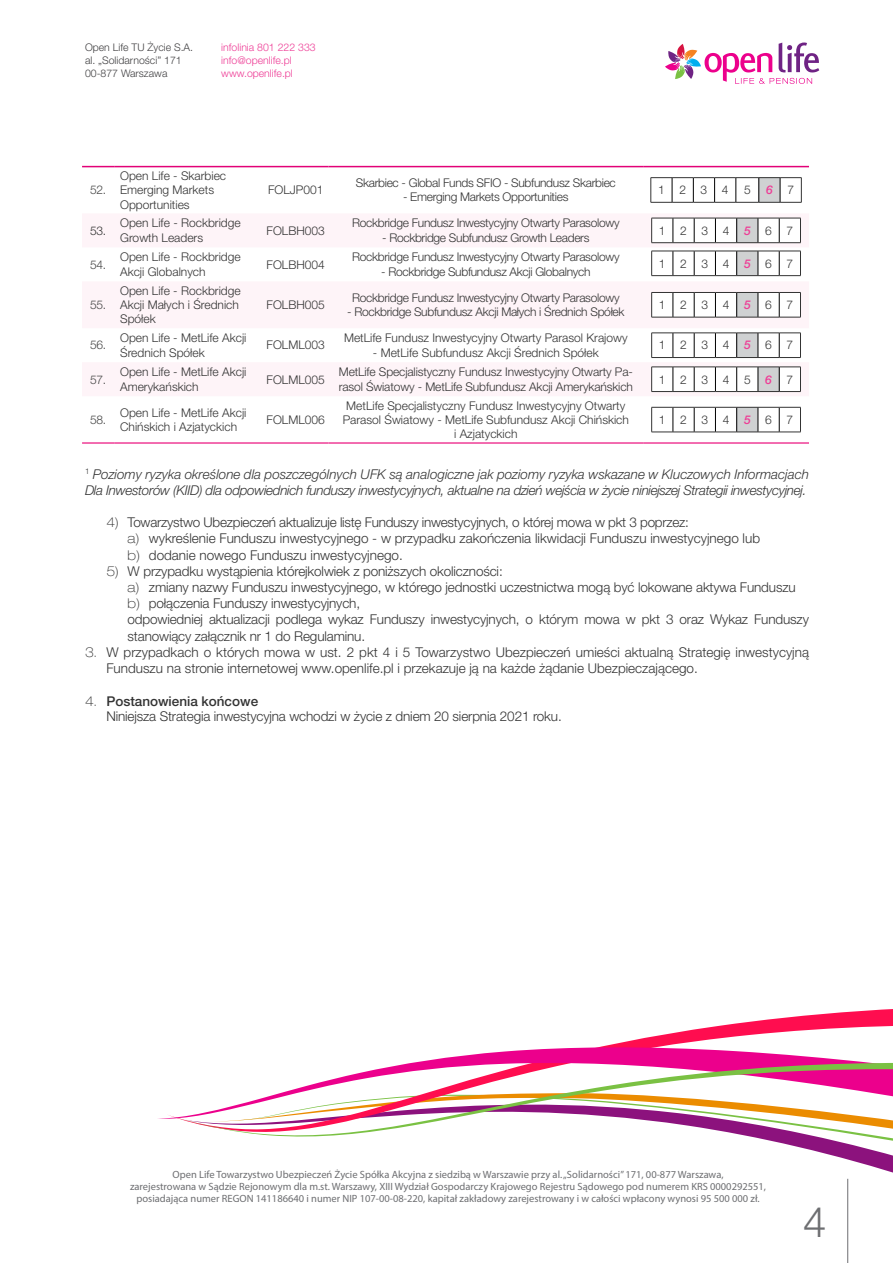
<style>
.page{position:relative;width:893px;height:1263px;background:#fff}
.page>*{position:absolute;margin:0;border:0;box-sizing:border-box;transform-origin:0 0}
.t1{font:300 42px "Helvetica Neue LT Pro";color:#6d6e71}
.t2{font:300 13.5px/16.2px "Helvetica Neue LT Pro";letter-spacing:-.01em;color:#333}
.t3{font:italic 300 13.5px/16.2px "Helvetica Neue LT Pro";letter-spacing:-.025em;color:#333}
.t4{font:300 12px/14.4px "Helvetica Neue LT Pro";color:#333}
.t5{font:300 12px "Helvetica Neue LT Pro";letter-spacing:-.025em;color:#333}
.t6{font:300 12px "Helvetica Neue LT Pro";letter-spacing:-.025em;color:#474747}
.t7{font:italic 500 12px "Helvetica Neue LT Pro";color:#ee3d96}
.t8{font:10.5px/12px "Myriad Pro";color:#6d6e71;text-align:center}
.t9{font:300 10.5px/12.6px "Helvetica Neue LT Pro";color:#414042}
.t10{font:300 10.5px/12.6px "Helvetica Neue LT Pro";color:#ee3d96}
.s1{font-weight:300;font-style:normal;color:#333}
.s2{font-weight:500;font-style:italic;color:#ee3d96}
.s3{font-weight:100;font-stretch:expanded}
.s4{font-weight:500}
</style>
<div class="page">
<hr style="left:847px;top:1179px;width:1px;height:84px;background:#6d6e71">
<svg style="left:827px;top:1154px;width:66px;height:75px"></svg>
<svg style="left:763px;top:1139px;width:130px;height:15px"></svg>
<svg style="left:604px;top:1009px;width:289px;height:37px"></svg>
<svg style="left:158px;top:1046px;width:695px;height:73px"></svg>
<svg style="left:173px;top:1061px;width:720px;height:78px"></svg>
<svg style="left:665px;top:42px;width:154px;height:42px"></svg>
<svg style="left:82px;top:167px;width:727px;height:240px"></svg>
<svg style="left:82px;top:213px;width:727px;height:183px;fill:#fef4f8"></svg>
<hr style="left:82px;top:166px;width:32px;height:1px;background:#e20177">
<hr style="left:114px;top:166px;width:149px;height:1px;background:#e20177">
<hr style="left:263px;top:166px;width:65px;height:1px;background:#e20177">
<hr style="left:328px;top:166px;width:315px;height:1px;background:#e20177">
<hr style="left:643px;top:166px;width:166px;height:1px;background:#e20177">
<hr style="left:82px;top:442px;width:32px;height:2px;background:#ee3d96">
<hr style="left:114px;top:442px;width:149px;height:2px;background:#ee3d96">
<hr style="left:263px;top:442px;width:65px;height:2px;background:#ee3d96">
<hr style="left:328px;top:442px;width:315px;height:2px;background:#ee3d96">
<hr style="left:643px;top:442px;width:166px;height:2px;background:#ee3d96">
<svg style="left:651px;top:177px;width:151px;height:26px"></svg>
<svg style="left:651px;top:218px;width:150px;height:25px"></svg>
<svg style="left:651px;top:251px;width:150px;height:25px"></svg>
<svg style="left:651px;top:292px;width:150px;height:26px"></svg>
<svg style="left:651px;top:333px;width:150px;height:25px"></svg>
<svg style="left:651px;top:367px;width:150px;height:25px"></svg>
<svg style="left:651px;top:407px;width:150px;height:26px"></svg>
<p class="t9" style="left:85px;top:41px;width:110px">Open Life TU Życie S.A. al. „Solidarności” 171<br>00-877 Warszawa</p>
<p class="t10" style="left:221px;top:41px;width:96px">infolinia 801 222 333 info@openlife.pl www.openlife.pl</p>
<p class="t6" style="left:90px;top:183px;width:18px">52.</p>
<p class="t4" style="left:120px;top:168px;width:108px">Open Life - Skarbiec<br>Emerging Markets<br>Opportunities</p>
<p class="t4" style="left:268px;top:183px;width:57px">FOLJP001</p>
<p class="t5" style="left:356px;top:175px;width:262px">Skarbiec - Global Funds SFIO - Subfundusz Skarbiec</p>
<p class="t5" style="left:403px;top:190px;width:167px">- Emerging Markets Opportunities</p>
<p class="t4" style="left:658px;top:183px;width:72px">1234</p>
<p class="t4" style="left:744px;top:183px;width:8px">5</p>
<p class="t7" style="left:766px;top:183px;width:29px">6 <span class="s1">7</span></p>
<p class="t4" style="left:90px;top:223px;width:18px">53.</p>
<p class="t4" style="left:120px;top:216px;width:122px">Open Life - Rockbridge<br>Growth Leaders</p>
<p class="t4" style="left:267px;top:223px;width:60px">FOLBH003</p>
<p class="t5" style="left:352px;top:216px;width:269px">Rockbridge Fundusz Inwestycyjny Otwarty Parasolowy</p>
<p class="t5" style="left:382px;top:230px;width:209px">- Rockbridge Subfundusz Growth Leaders</p>
<p class="t4" style="left:659px;top:223px;width:136px">1234<span class="s2">5</span>67</p>
<p class="t6" style="left:90px;top:257px;width:18px">54.</p>
<p class="t4" style="left:120px;top:250px;width:122px">Open Life - Rockbridge<br>Akcji Globalnych</p>
<p class="t4" style="left:267px;top:257px;width:60px">FOLBH004</p>
<p class="t5" style="left:352px;top:250px;width:269px">Rockbridge Fundusz Inwestycyjny Otwarty Parasolowy</p>
<p class="t5" style="left:381px;top:264px;width:211px">- Rockbridge Subfundusz Akcji Globalnych</p>
<p class="t4" style="left:659px;top:256px;width:136px">1234<span class="s2">5</span>67</p>
<p class="t6" style="left:90px;top:297px;width:18px">55.</p>
<p class="t4" style="left:120px;top:283px;width:122px">Open Life - Rockbridge<br>Akcji Małych i Średnich<br>Spółek</p>
<p class="t4" style="left:267px;top:297px;width:60px">FOLBH005</p>
<p class="t5" style="left:352px;top:290px;width:269px">Rockbridge Fundusz Inwestycyjny Otwarty Parasolowy</p>
<p class="t5" style="left:347px;top:305px;width:279px">- Rockbridge Subfundusz Akcji Małych i Średnich Spółek</p>
<p class="t4" style="left:659px;top:297px;width:136px">1234<span class="s2">5</span>67</p>
<p class="t6" style="left:90px;top:338px;width:18px">56.</p>
<p class="t4" style="left:120px;top:331px;width:128px">Open Life - MetLife Akcji<br>Średnich Spółek</p>
<p class="t4" style="left:267px;top:338px;width:60px">FOLML003</p>
<p class="t4" style="left:344px;top:331px;width:285px">MetLife Fundusz Inwestycyjny Otwarty Parasol Krajowy</p>
<p class="t4" style="left:373px;top:345px;width:227px">- MetLife Subfundusz Akcji Średnich Spółek</p>
<p class="t4" style="left:659px;top:338px;width:136px">1234<span class="s2">5</span>67</p>
<p class="t6" style="left:90px;top:372px;width:18px">57.</p>
<p class="t4" style="left:120px;top:365px;width:128px">Open Life - MetLife Akcji<br>Amerykańskich</p>
<p class="t4" style="left:267px;top:372px;width:60px">FOLML005</p>
<p class="t4" style="left:339px;top:365px;width:296px">MetLife Specjalistyczny Fundusz Inwestycyjny Otwarty Pa&shy;rasol Światowy - MetLife Subfundusz Akcji Amerykańskich</p>
<p class="t4" style="left:659px;top:372px;width:136px">12345<span class="s2">6</span>7</p>
<p class="t6" style="left:90px;top:412px;width:18px">58.</p>
<p class="t4" style="left:120px;top:405px;width:128px">Open Life - MetLife Akcji<br>Chińskich i Azjatyckich</p>
<p class="t4" style="left:267px;top:412px;width:60px">FOLML006</p>
<p class="t4" style="left:343px;top:398px;width:288px;text-align:center">MetLife Specjalistyczny Fundusz Inwestycyjny Otwarty<br>Parasol Światowy - MetLife Subfundusz Akcji Chińskich i Azjatyckich</p>
<p class="t4" style="left:659px;top:412px;width:136px">1234<span class="s2">5</span>67</p>
<p class="t3" style="left:85px;top:466px;width:725px"><sup>1</sup> Poziomy ryzyka określone dla poszczególnych UFK są analogiczne jak poziomy ryzyka wskazane w Kluczowych Informacjach<br>Dla Inwestorów (KIID) dla odpowiednich funduszy inwestycyjnych, aktualne na dzień wejścia w życie niniejszej Strategii inwestycyjnej.</p>
<p class="t2" style="left:128px;top:514px;width:634px;text-indent:-21px"><span class="s3">4)</span> Towarzystwo Ubezpieczeń aktualizuje listę Funduszy inwestycyjnych, o której mowa w pkt 3 poprzez:<br><span class="s3">a)</span> wykreślenie Funduszu inwestycyjnego - w przypadku zakończenia likwidacji Funduszu inwestycyjnego lub <span class="s3">b)</span> dodanie nowego Funduszu inwestycyjnego.</p>
<p class="t2" style="left:128px;top:563px;width:683px;text-indent:-21px"><span class="s3">5)</span> W przypadku wystąpienia którejkolwiek z poniższych okoliczności:<br><span class="s3">a)</span> zmiany nazwy Funduszu inwestycyjnego, w którego jednostki uczestnictwa mogą być lokowane aktywa Funduszu <span class="s3">b)</span> połączenia Funduszy inwestycyjnych,<br>odpowiedniej aktualizacji podlega wykaz Funduszy inwestycyjnych, o którym mowa w pkt 3 oraz Wykaz Funduszy stanowiący załącznik nr 1 do Regulaminu.</p>
<p class="t2" style="left:106px;top:644px;width:704px;text-indent:-21px"><span class="s3">3.</span> W przypadkach o których mowa w ust. 2 pkt 4 i 5 Towarzystwo Ubezpieczeń umieści aktualną Strategię inwestycyjną<br>Funduszu na stronie internetowej www.openlife.pl i przekazuje ją na każde żądanie Ubezpieczającego.</p>
<p class="t2" style="left:106px;top:693px;width:457px;line-height:15px;text-indent:-21px"><span class="s3">4.</span> <span class="s4">Postanowienia końcowe<br></span>Niniejsza Strategia inwestycyjna wchodzi w życie z dniem 20 sierpnia 2021 roku.</p>
<p class="t8" style="left:130px;top:1168px;width:638px">Open Life Towarzystwo Ubezpieczeń Życie Spółka Akcyjna z siedzibą w Warszawie przy al. „Solidarności” 171, 00-877 Warszawa,<br>zarejestrowana w Sądzie Rejonowym dla m.st. Warszawy, XIII Wydział Gospodarczy Krajowego Rejestru Sądowego pod numerem KRS 0000292551, posiadająca numer REGON 141186640 i numer NIP 107-00-08-220, kapitał zakładowy zarejestrowany i w całości wpłacony wynosi 95 500 000 zł.</p>
<h1 class="t1" style="left:803px;top:1196px;width:25px">4</h1>
</div>
